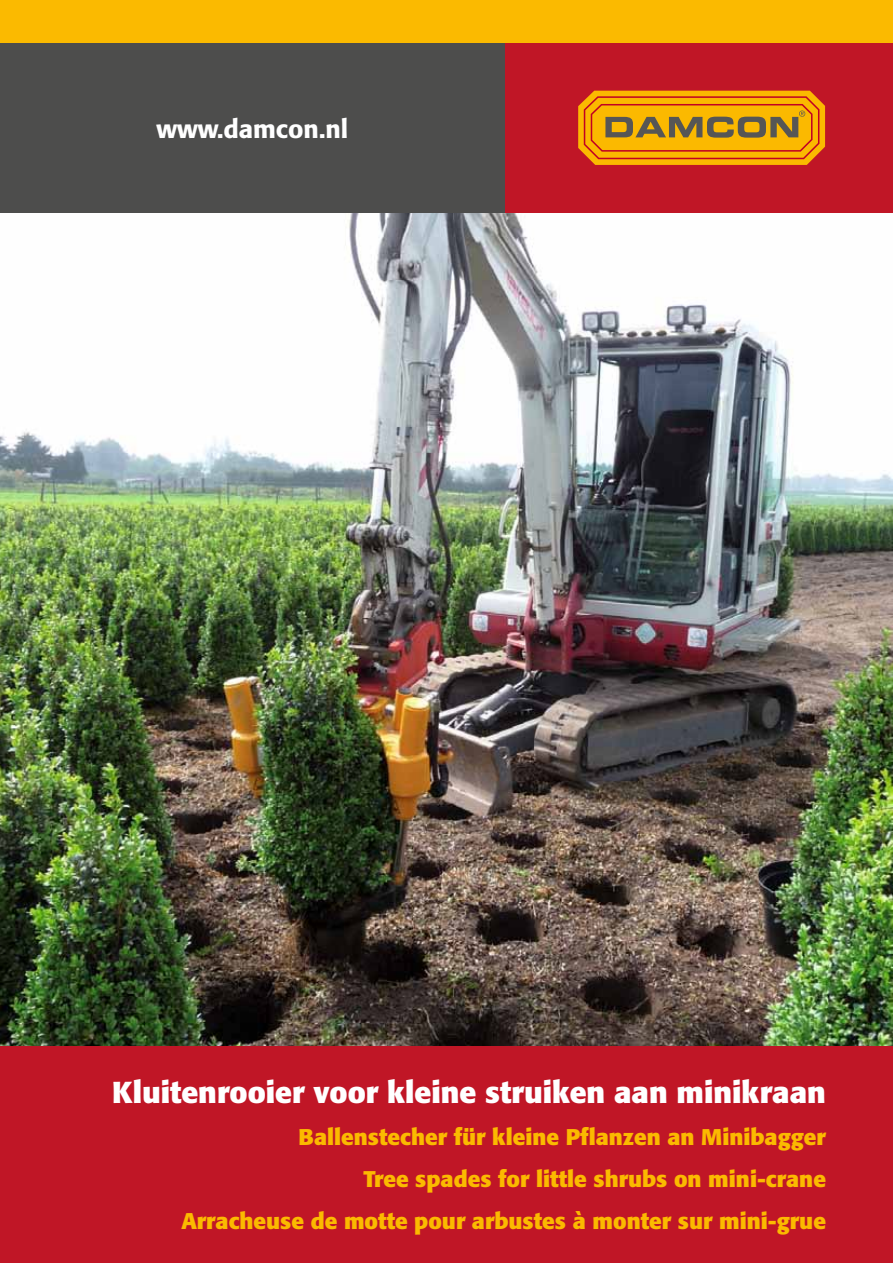
<style>
.page{position:relative;width:893px;height:1263px;background:#fff}
.page>*{position:absolute;margin:0;border:0;box-sizing:border-box;transform-origin:0 0}
.t1{font:700 30px "Formata";color:#fff}
.t2{font:500 25.5px "Formata";color:#fff}
.t3{font:700 22.5px/42px "Formata";color:#fbba00;text-align:right}
</style>
<div class="page">
<div style="left:504px;top:43px;width:389px;height:197px;background:#c01626"></div>
<div style="left:0;top:43px;width:505px;height:170px;background:#4d4d4c"></div>
<img style="left:0;top:213px;width:893px;height:834px">
<div style="left:0;top:0;width:893px;height:43px;background:#fbba00"></div>
<svg style="left:578px;top:91px;width:247px;height:74px;background:#de970f"></svg>
<div style="left:0;top:1047px;width:893px;height:216px;background:#c01626"></div>
<p class="t2" style="left:156px;top:113px;width:193px">www.damcon.nl</p>
<h1 class="t1" style="left:112px;top:1074px;width:715px">Kluitenrooier voor kleine struiken aan minikraan</h1>
<p class="t3" style="left:181px;top:1116px;width:646px">Ballenstecher für kleine Pflanzen an Minibagger<br>Tree spades for little shrubs on mini-crane<br>Arracheuse de motte pour arbustes à monter sur mini-grue</p>
</div>
